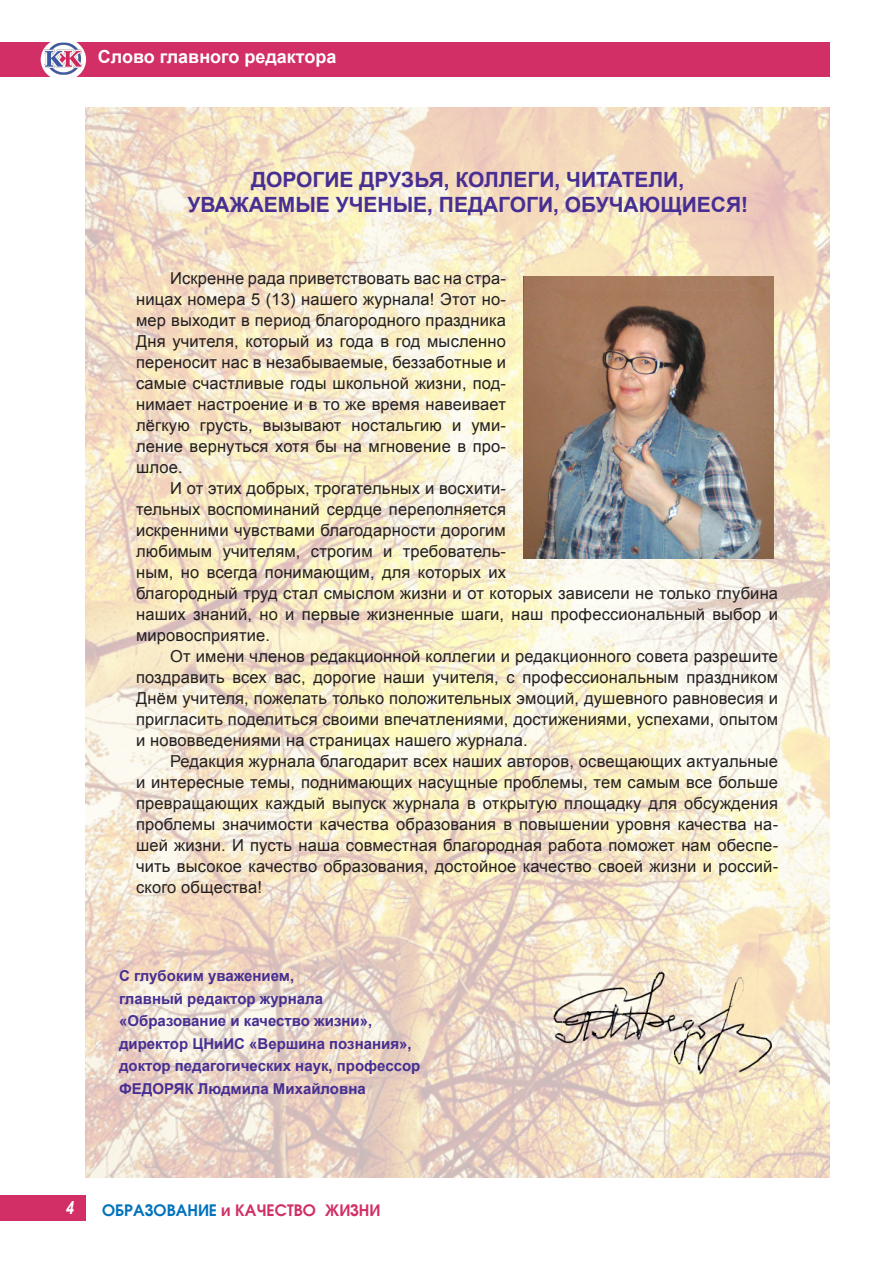
<style>
.page{position:relative;width:893px;height:1263px;background:#fff}
.page>*{position:absolute;margin:0;border:0;box-sizing:border-box;transform-origin:0 0}
.Уваж-читат{font:700 21px "Arial";color:#472e92}
.Шапка-2{font:700 18px "Arial";color:#fff}
.t1{font:italic 700 18px "Arial Narrow";color:#fff}
.Абзац{font:16.5px/21px "Arial";letter-spacing:.01em;color:#231f20;text-align:justify}
.t2{font:700 16.5px "Avanti";color:#d12f66}
.Должность{font:700 15px "Arial";color:#472e92}
.s1{color:#0072bc}
</style>
<div class="page">
<div style="left:0;top:1195px;width:85px;height:25px;background:#d12f66"></div>
<div style="left:0;top:43px;width:829px;height:34px;background:#d12f66"></div>
<div style="left:41px;top:38px;width:45px;height:43px;background:#fff;border-radius:50%"></div>
<img style="left:44px;top:42px;width:39px;height:35px">
<img style="left:85px;top:108px;width:744px;height:1070px">
<img style="left:523px;top:277px;width:250px;height:281px">
<img style="left:537px;top:963px;width:253px;height:128px">
<p class="Шапка-2" style="left:98px;top:44px;width:240px">слово главного редактора</p>
<p class="Уваж-читат" style="left:251px;top:165px;width:434px">ДОРОГИЕ ДРУЗЬЯ, КОЛЛЕГИ, ЧИТАТЕЛИ,</p>
<p class="Уваж-читат" style="left:187px;top:190px;width:562px">УВАЖАЕМЫЕ УЧЕНЫЕ, ПЕДАГОГИ, ОБУЧАЮЩИЕСЯ!</p>
<p class="Абзац" style="left:136px;top:267px;width:371px;text-indent:34px">Искренне рада приветствовать вас на стра&shy;ницах номера 5 (13) нашего журнала! Этот но&shy;мер выходит в период благородного праздника Дня учителя, который из года в год мысленно переносит нас в незабываемые, беззаботные и самые счастливые годы школьной жизни, под&shy;нимает настроение и в то же время навеивает лёгкую грусть, вызывают ностальгию и уми&shy;ление вернуться хотя бы на мгновение в про&shy;шлое.</p>
<p class="Абзац" style="left:136px;top:477px;width:644px;text-align:left;text-indent:34px">И от этих добрых, трогательных и восхити-<br>тельных воспоминаний сердце переполняется<br>искренними чувствами благодарности дорогим<br>любимым учителям, строгим и требователь-<br>ным, но всегда понимающим, для которых их<br>благородный труд стал смыслом жизни и от которых зависели не только глубина наших знаний, но и первые жизненные шаги, наш профессиональный выбор и мировосприятие.</p>
<p class="Абзац" style="left:136px;top:645px;width:644px;text-indent:34px">От имени членов редакционной коллегии и редакционного совета разрешите поздравить всех вас, дорогие наши учителя, с профессиональным праздником Днём учителя, пожелать только положительных эмоций, душевного равновесия и пригласить поделиться своими впечатлениями, достижениями, успехами, опытом и нововведениями на страницах нашего журнала.</p>
<p class="Абзац" style="left:136px;top:750px;width:644px;text-indent:34px">Редакция журнала благодарит всех наших авторов, освещающих актуальные и интересные темы, поднимающих насущные проблемы, тем самым все больше превращающих каждый выпуск журнала в открытую площадку для обсуждения проблемы значимости качества образования в повышении уровня качества на&shy;шей жизни. И пусть наша совместная благородная работа поможет нам обеспе&shy;чить высокое качество образования, достойное качество своей жизни и россий&shy;ского общества!</p>
<p class="Должность" style="left:119px;top:966px;width:177px">С глубоким уважением,</p>
<p class="Должность" style="left:119px;top:988px;width:205px">главный редактор журнала</p>
<p class="Должность" style="left:119px;top:1011px;width:255px">«Образование и качество жизни»,</p>
<p class="Должность" style="left:119px;top:1033px;width:294px">директор ЦНиИС «Вершина познания»,</p>
<p class="Должность" style="left:119px;top:1056px;width:303px">доктор педагогических наук, профессор</p>
<p class="Должность" style="left:119px;top:1078px;width:248px">ФЕДОРЯК Людмила Михайловна</p>
<p class="t1" style="left:66px;top:1194px;width:10px">4</p>
<p class="t2" style="left:102px;top:1201px;width:249px"><span class="s1">Образо вание</span> и КАЧЕСТВО ЖИЗНИ</p>
</div>
